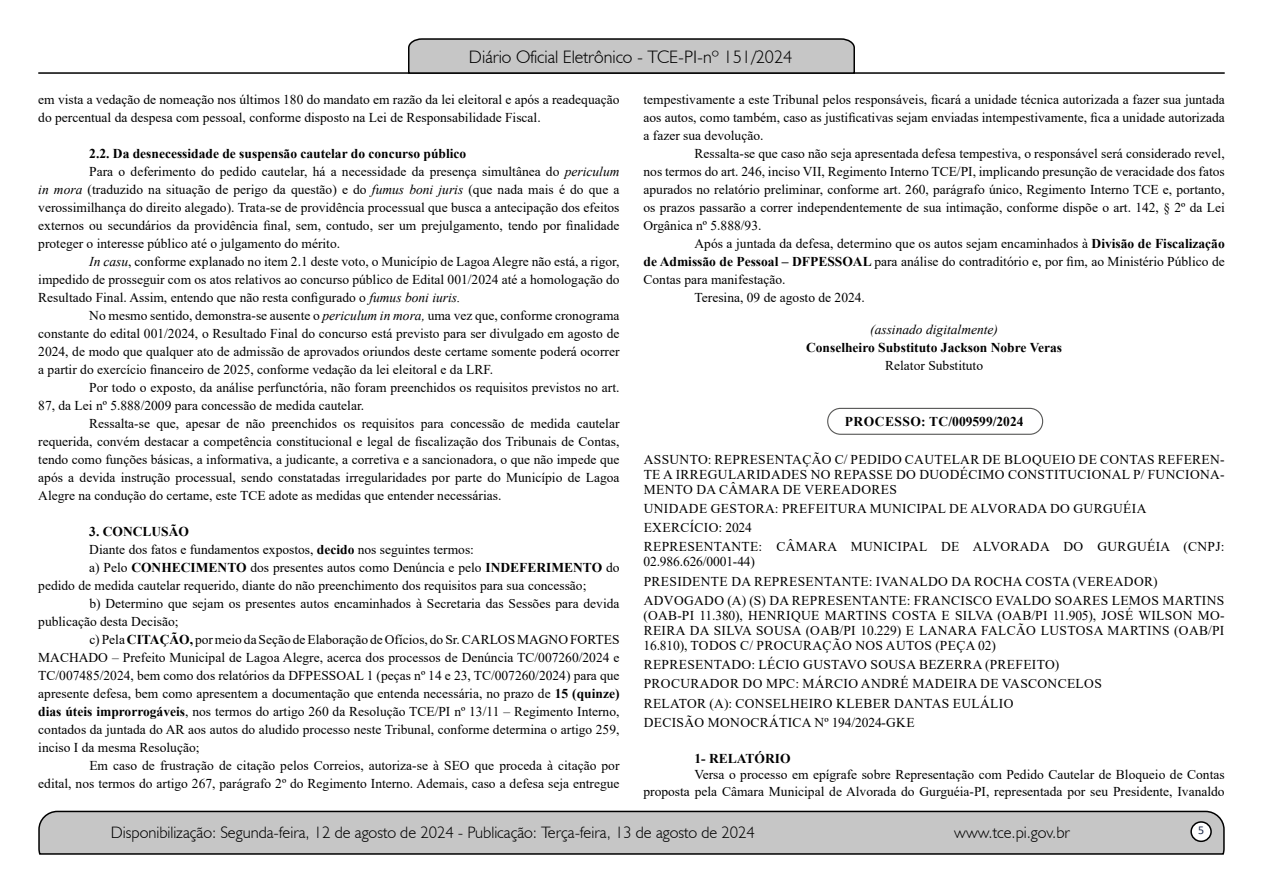
<style>
.page{position:relative;width:1263px;height:893px;background:#fff}
.page>*{position:absolute;margin:0;border:0;box-sizing:border-box;transform-origin:0 0}
.t1{font:300 18px "Humanist 521 BT";color:#000}
.t2{font:300 16.5px "Humanist 521 BT";color:#000}
.t3{font:13.5px/18px "Times New Roman";color:#000;text-align:justify}
.t4{font:13.5px/19.2px "Times New Roman";letter-spacing:.025em;color:#000}
.t5{font:700 13.5px "Times New Roman";color:#000}
.t6{font:700 13.5px "Times New Roman";letter-spacing:.02em;color:#000}
.t7{font:italic 13.5px "Times New Roman";color:#000}
.t8{font:12px "Calibri";color:#212d4c}
.s1{font-style:italic}
.s2{font-weight:700}
</style>
<div class="page">
<svg style="left:38px;top:810px;width:1187px;height:45px;background:#b9b9b9"></svg>
<div style="left:1191px;top:822px;width:20px;height:19px;background:#fff;border-radius:50%"></div>
<div style="left:1190px;top:821px;width:22px;height:21px;border:2px solid #000;border-radius:50%"></div>
<hr style="left:38px;top:72px;width:1187px;height:2px;background:#000">
<svg style="left:407px;top:38px;width:449px;height:36px;background:#b4b4b4"></svg>
<div style="left:827px;top:408px;width:216px;height:27px;border:1px solid #575756;border-radius:13px"></div>
<h1 class="t1" style="left:469px;top:46px;width:325px">Diário Oficial Eletrônico - TCE-PI-nº 151/2024</h1>
<p class="t3" style="left:38px;top:90px;width:583px">em vista a vedação de nomeação nos últimos 180 do mandato em razão da lei eleitoral e após a readequação do percentual da despesa com pessoal, conforme disposto na Lei de Responsabilidade Fiscal.</p>
<p class="t5" style="left:89px;top:143px;width:379px">2.2. Da desnecessidade de suspensão cautelar do concurso público</p>
<p class="t3" style="left:89px;top:162px;width:532px">Para o deferimento do pedido cautelar, há a necessidade da presença simultânea do <span class="s1">periculum</span></p>
<p class="t3" style="left:38px;top:180px;width:583px"><span class="s1">in mora</span> (traduzido na situação de perigo da questão) e do <span class="s1">fumus boni juris</span> (que nada mais é do que a</p>
<p class="t3" style="left:38px;top:198px;width:583px">verossimilhança do direito alegado). Trata-se de providência processual que busca a antecipação dos efeitos</p>
<p class="t3" style="left:38px;top:216px;width:583px">externos ou secundários da providência final, sem, contudo, ser um prejulgamento, tendo por finalidade</p>
<p class="t3" style="left:38px;top:234px;width:303px">proteger o interesse público até o julgamento do mérito.</p>
<p class="t3" style="left:89px;top:252px;width:532px"><span class="s1">In casu</span>, conforme explanado no item 2.1 deste voto, o Município de Lagoa Alegre não está, a rigor,</p>
<p class="t3" style="left:38px;top:270px;width:583px">impedido de prosseguir com os atos relativos ao concurso público de Edital 001/2024 até a homologação do</p>
<p class="t3" style="left:38px;top:288px;width:424px">Resultado Final. Assim, entendo que não resta configurado o <span class="s1">fumus boni iuris.</span></p>
<p class="t3" style="left:89px;top:306px;width:532px">No mesmo sentido, demonstra-se ausente o <span class="s1">periculum in mora,</span> uma vez que, conforme cronograma</p>
<p class="t3" style="left:38px;top:324px;width:583px">constante do edital 001/2024, o Resultado Final do concurso está previsto para ser divulgado em agosto de</p>
<p class="t3" style="left:38px;top:342px;width:583px">2024, de modo que qualquer ato de admissão de aprovados oriundos deste certame somente poderá ocorrer</p>
<p class="t3" style="left:38px;top:360px;width:456px">a partir do exercício financeiro de 2025, conforme vedação da lei eleitoral e da LRF.</p>
<p class="t3" style="left:89px;top:378px;width:532px">Por todo o exposto, da análise perfunctória, não foram preenchidos os requisitos previstos no art.</p>
<p class="t3" style="left:38px;top:396px;width:327px">87, da Lei nº 5.888/2009 para concessão de medida cautelar.</p>
<p class="t3" style="left:89px;top:414px;width:532px">Ressalta-se que, apesar de não preenchidos os requisitos para concessão de medida cautelar</p>
<p class="t3" style="left:38px;top:432px;width:583px">requerida, convém destacar a competência constitucional e legal de fiscalização dos Tribunais de Contas,</p>
<p class="t3" style="left:38px;top:450px;width:583px">tendo como funções básicas, a informativa, a judicante, a corretiva e a sancionadora, o que não impede que</p>
<p class="t3" style="left:38px;top:468px;width:583px">após a devida instrução processual, sendo constatadas irregularidades por parte do Município de Lagoa</p>
<p class="t3" style="left:38px;top:486px;width:465px">Alegre na condução do certame, este TCE adote as medidas que entender necessárias.</p>
<p class="t5" style="left:89px;top:521px;width:101px">3. CONCLUSÃO</p>
<p class="t3" style="left:89px;top:540px;width:386px">Diante dos fatos e fundamentos expostos, <span class="s2">decido</span> nos seguintes termos:</p>
<p class="t3" style="left:89px;top:558px;width:532px">a) Pelo <span class="s2">CONHECIMENTO</span> dos presentes autos como Denúncia e pelo <span class="s2">INDEFERIMENTO</span> do</p>
<p class="t3" style="left:38px;top:576px;width:550px">pedido de medida cautelar requerido, diante do não preenchimento dos requisitos para sua concessão;</p>
<p class="t3" style="left:89px;top:594px;width:532px">b) Determino que sejam os presentes autos encaminhados à Secretaria das Sessões para devida</p>
<p class="t3" style="left:38px;top:612px;width:142px">publicação desta Decisão;</p>
<p class="t3" style="left:89px;top:630px;width:532px">c) Pela <span class="s2">CITAÇÃO,</span> por meio da Seção de Elaboração de Ofícios, do Sr. CARLOS MAGNO FORTES</p>
<p class="t3" style="left:38px;top:648px;width:583px">MACHADO – Prefeito Municipal de Lagoa Alegre, acerca dos processos de Denúncia TC/007260/2024 e</p>
<p class="t3" style="left:38px;top:666px;width:583px">TC/007485/2024, bem como dos relatórios da DFPESSOAL 1 (peças nº 14 e 23, TC/007260/2024) para que</p>
<p class="t3" style="left:38px;top:684px;width:583px">apresente defesa, bem como apresentem a documentação que entenda necessária, no prazo de <span class="s2">15 (quinze)</span></p>
<p class="t3" style="left:38px;top:702px;width:583px"><span class="s2">dias úteis improrrogáveis</span>, nos termos do artigo 260 da Resolução TCE/PI nº 13/11 – Regimento Interno,</p>
<p class="t3" style="left:38px;top:720px;width:583px">contados da juntada do AR aos autos do aludido processo neste Tribunal, conforme determina o artigo 259,</p>
<p class="t3" style="left:38px;top:738px;width:163px">inciso I da mesma Resolução;</p>
<p class="t3" style="left:89px;top:756px;width:532px">Em caso de frustração de citação pelos Correios, autoriza-se à SEO que proceda à citação por</p>
<p class="t3" style="left:38px;top:774px;width:583px">edital, nos termos do artigo 267, parágrafo 2º do Regimento Interno. Ademais, caso a defesa seja entregue</p>
<p class="t3" style="left:643px;top:90px;width:583px">tempestivamente a este Tribunal pelos responsáveis, ficará a unidade técnica autorizada a fazer sua juntada aos autos, como também, caso as justificativas sejam enviadas intempestivamente, fica a unidade autorizada a fazer sua devolução.</p>
<p class="t3" style="left:643px;top:144px;width:583px;text-indent:51px">Ressalta-se que caso não seja apresentada defesa tempestiva, o responsável será considerado revel, nos termos do art. 246, inciso VII, Regimento Interno TCE/PI, implicando presunção de veracidade dos fatos apurados no relatório preliminar, conforme art. 260, parágrafo único, Regimento Interno TCE e, portanto, os prazos passarão a correr independentemente de sua intimação, conforme dispõe o art. 142, § 2º da Lei Orgânica nº 5.888/93.</p>
<p class="t3" style="left:694px;top:234px;width:532px">Após a juntada da defesa, determino que os autos sejam encaminhados à <span class="s2">Divisão de Fiscalização</span></p>
<p class="t3" style="left:643px;top:252px;width:583px"><span class="s2">de Admissão de Pessoal – DFPESSOAL</span> para análise do contraditório e, por fim, ao Ministério Público de</p>
<p class="t3" style="left:643px;top:270px;width:144px">Contas para manifestação.</p>
<p class="t3" style="left:694px;top:288px;width:172px">Teresina, 09 de agosto de 2024.</p>
<p class="t7" style="left:870px;top:320px;width:129px">(assinado digitalmente)</p>
<p class="t5" style="left:806px;top:338px;width:258px">Conselheiro Substituto Jackson Nobre Veras</p>
<p class="t3" style="left:885px;top:356px;width:99px">Relator Substituto</p>
<p class="t6" style="left:845px;top:412px;width:180px">PROCESSO: TC/009599/2024</p>
<p class="t3" style="left:644px;top:451px;width:582px;line-height:15px">ASSUNTO: REPRESENTAÇÃO C/ PEDIDO CAUTELAR DE BLOQUEIO DE CONTAS REFEREN-TE A IRREGULARIDADES NO REPASSE DO DUODÉCIMO CONSTITUCIONAL P/ FUNCIONA-MENTO DA CÂMARA DE VEREADORES</p>
<p class="t4" style="left:644px;top:498px;width:582px">UNIDADE GESTORA: PREFEITURA MUNICIPAL DE ALVORADA DO GURGUÉIA<br>EXERCÍCIO: 2024<br>REPRESENTANTE: CÂMARA MUNICIPAL DE ALVORADA DO GURGUÉIA (CNPJ:</p>
<p class="t4" style="left:643px;top:552px;width:582px">02.986.626/0001-44)<br>PRESIDENTE DA REPRESENTANTE: IVANALDO DA ROCHA COSTA (VEREADOR)<br>ADVOGADO (A) (S) DA REPRESENTANTE: FRANCISCO EVALDO SOARES LEMOS MARTINS</p>
<p class="t3" style="left:643px;top:607px;width:583px;line-height:15px">(OAB-PI 11.380), HENRIQUE MARTINS COSTA E SILVA (OAB/PI 11.905), JOSÉ WILSON MO-REIRA DA SILVA SOUSA (OAB/PI 10.229) E LANARA FALCÃO LUSTOSA MARTINS (OAB/PI 16.810), TODOS C/ PROCURAÇÃO NOS AUTOS (PEÇA 02)</p>
<p class="t4" style="left:644px;top:655px;width:460px">REPRESENTADO: LÉCIO GUSTAVO SOUSA BEZERRA (PREFEITO)<br>PROCURADOR DO MPC: MÁRCIO ANDRÉ MADEIRA DE VASCONCELOS RELATOR (A): CONSELHEIRO KLEBER DANTAS EULÁLIO<br>DECISÃO MONOCRÁTICA Nº 194/2024-GKE</p>
<p class="t5" style="left:694px;top:749px;width:98px">1- RELATÓRIO</p>
<p class="t3" style="left:643px;top:766px;width:583px;line-height:16.5px;text-align:right">Versa o processo em epígrafe sobre Representação com Pedido Cautelar de Bloqueio de Contas<br>proposta pela Câmara Municipal de Alvorada do Gurguéia-PI, representada por seu Presidente, Ivanaldo</p>
<p class="t2" style="left:111px;top:822px;width:645px">Disponibilização: Segunda-feira, 12 de agosto de 2024 - Publicação: Terça-feira, 13 de agosto de 2024</p>
<p class="t2" style="left:954px;top:822px;width:117px">www.tce.pi.gov.br</p>
<p class="t8" style="left:1198px;top:821px;width:8px">5</p>
</div>
